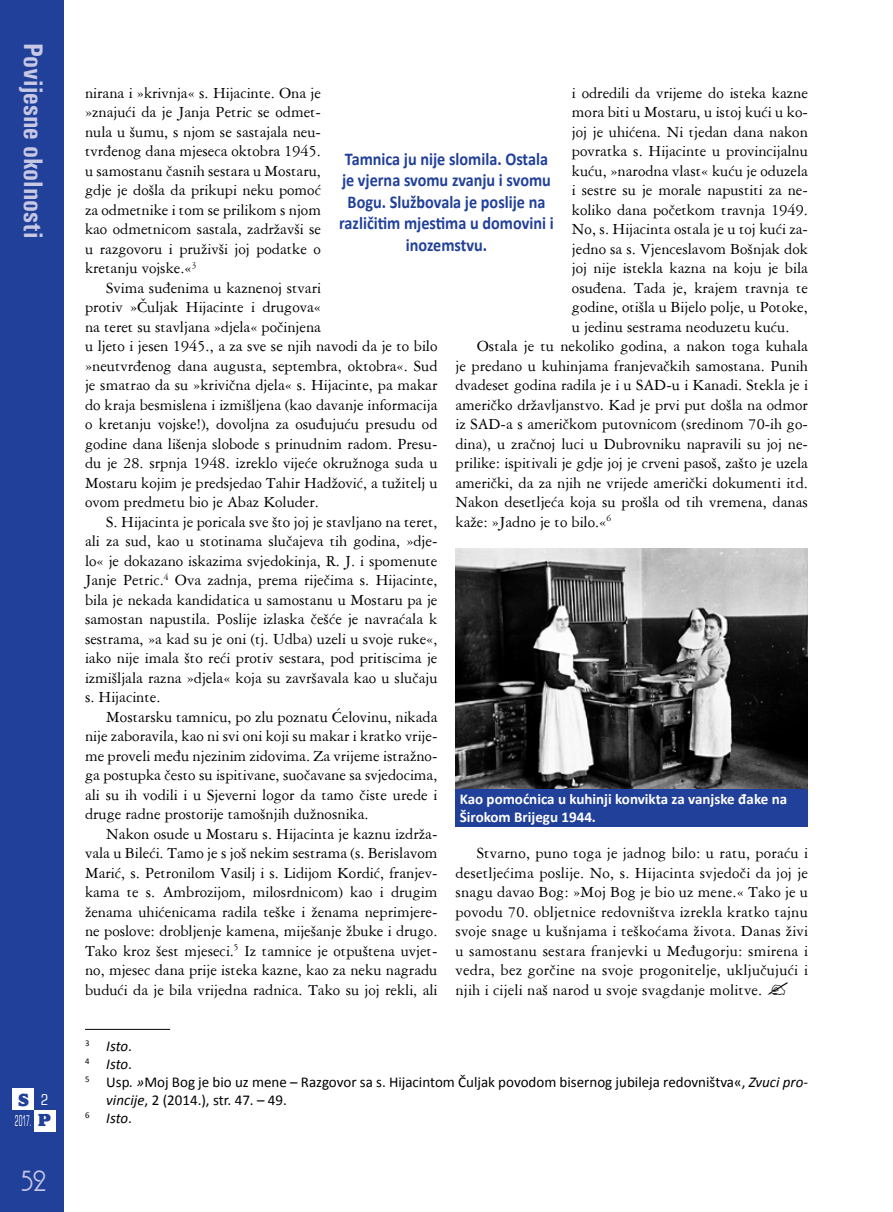
<style>
.page{position:relative;width:893px;height:1212px;background:#fff}
.page>*{position:absolute;margin:0;border:0;box-sizing:border-box;transform-origin:0 0}
.t1{font:700 condensed 27px "Univers";color:#c7c8e4}
.t2{font:27px "Andes";color:#c7c8e4}
.t3{font:700 18px/21.6px "Calibri";color:#21409a;text-align:center;scale:.9 1}
.t4{font:800 18px "Alfredo";color:#21409a}
.t5{font:16.5px/19.5px "American Garamond BT";color:#000;text-align:justify}
.t6{font:15px "Calibri";color:#000}
.t7{font:700 15px/18px "Calibri";color:#fff}
.t8{font:italic 15px "Calibri";letter-spacing:-.01em;color:#000}
.t9{font:condensed 15px "Square 721 BT";color:#fff;scale:.5 1}
.t10{font:condensed 15px "Square 721 BT";color:#fff}
.s1{font-family:"Alfredo";font-weight:800;font-stretch:normal;font-size:18px;color:#21409a}
.s2{font-style:normal}
.s3{font-style:italic}
</style>
<div class="page">
<div style="left:0;top:0;width:64px;height:1212px;background:#21409a"></div>
<div style="left:13px;top:1089px;width:21px;height:21px;background:#fff"></div>
<div style="left:34px;top:1110px;width:21px;height:21px;background:#fff"></div>
<hr style="left:85px;top:1029px;width:85px;height:1px;background:#000">
<div style="left:455px;top:788px;width:353px;height:38px;background:#21409a"></div>
<img style="left:455px;top:549px;width:353px;height:239px">
<h1 class="t1" style="left:50px;top:43px;width:197px;rotate:90deg">Povijesne okolnosti</h1>
<p class="t4" style="left:18px;top:1090px;width:12px">S</p>
<p class="t9" style="left:15px;top:1112px;width:73px">2017. <span class="s1">p</span></p>
<p class="t10" style="left:41px;top:1090px;width:9px">2</p>
<h1 class="t2" style="left:21px;top:1169px;width:26px">52</h1>
<p class="t5" style="left:85px;top:82px;width:237px">nirana i »krivnja« s. Hijacinte. Ona je »znajući da je Janja Petric se odmet&shy;nula u šumu, s njom se sastajala neu&shy;tvrđenog dana mjeseca oktobra 1945. u samostanu časnih sestara u Mostaru, gdje je došla da prikupi neku pomoć za odmetnike i tom se prilikom s njom kao odmetnicom sastala, zadržavši se u razgovoru i pruživši joj podatke o kretanju vojske.«<sup>3</sup></p>
<p class="t5" style="left:85px;top:277px;width:354px;text-align:left;text-indent:21px">Svima suđenima u kaznenoj stvari<br>protiv »Čuljak Hijacinte i drugova«<br>na teret su stavljana »djela« počinjena<br>u ljeto i jesen 1945., a za sve se njih navodi da je to bilo »neutvrđenog dana augusta, septembra, oktobra«. Sud je smatrao da su »krivična djela« s. Hijacinte, pa makar do kraja besmislena i izmišljena (kao davanje informacija o kretanju vojske!), dovoljna za osuđujuću presudu od godine dana lišenja slobode s prinudnim radom. Presu&shy;du je 28. srpnja 1948. izreklo vijeće okružnoga suda u Mostaru kojim je predsjedao Tahir Hadžović, a tužitelj u ovom predmetu bio je Abaz Koluder.</p>
<p class="t5" style="left:85px;top:512px;width:354px;text-indent:21px">S. Hijacinta je poricala sve što joj je stavljano na teret, ali za sud, kao u stotinama slučajeva tih godina, »dje&shy;lo« je dokazano iskazima svjedokinja, R. J. i spomenute Janje Petric.<sup>4</sup> Ova zadnja, prema riječima s. Hijacinte, bila je nekada kandidatica u samostanu u Mostaru pa je samostan napustila. Poslije izlaska češće je navraćala k sestrama, »a kad su je oni (tj. Udba) uzeli u svoje ruke«, iako nije imala što reći protiv sestara, pod pritiscima je izmišljala razna »djela« koja su završavala kao u slučaju s. Hijacinte.</p>
<p class="t5" style="left:85px;top:706px;width:354px;text-indent:21px">Mostarsku tamnicu, po zlu poznatu Ćelovinu, nikada nije zaboravila, kao ni svi oni koji su makar i kratko vrije&shy;me proveli među njezinim zidovima. Za vrijeme istražno&shy;ga postupka često su ispitivane, suočavane sa svjedocima, ali su ih vodili i u Sjeverni logor da tamo čiste urede i druge radne prostorije tamošnjih dužnosnika.</p>
<p class="t5" style="left:85px;top:824px;width:354px;text-indent:21px">Nakon osude u Mostaru s. Hijacinta je kaznu izdrža&shy;vala u Bileći. Tamo je s još nekim sestrama (s. Berislavom Marić, s. Petronilom Vasilj i s. Lidijom Kordić, franjev&shy;kama te s. Ambrozijom, milosrdnicom) kao i drugim ženama uhićenicama radila teške i ženama neprimjere&shy;ne poslove: drobljenje kamena, miješanje žbuke i drugo.<br>Tako kroz šest mjeseci.<sup>5</sup> Iz tamnice je otpuštena uvjet&shy;no, mjesec dana prije isteka kazne, kao za neku nagradu budući da je bila vrijedna radnica. Tako su joj rekli, ali</p>
<p class="t5" style="left:572px;top:82px;width:237px">i odredili da vrijeme do isteka kazne</p>
<p class="t5" style="left:572px;top:102px;width:237px">mora biti u Mostaru, u istoj kući u ko-</p>
<p class="t5" style="left:572px;top:121px;width:237px">joj je uhićena. Ni tjedan dana nakon</p>
<p class="t5" style="left:572px;top:141px;width:237px">povratka s. Hijacinte u provincijalnu</p>
<p class="t5" style="left:572px;top:160px;width:237px">kuću, »narodna vlast« kuću je oduzela</p>
<p class="t5" style="left:572px;top:180px;width:237px">i sestre su je morale napustiti za ne-</p>
<p class="t5" style="left:572px;top:199px;width:237px">koliko dana početkom travnja 1949.</p>
<p class="t5" style="left:572px;top:219px;width:237px">No, s. Hijacinta ostala je u toj kući za-</p>
<p class="t5" style="left:572px;top:238px;width:237px">jedno sa s. Vjenceslavom Bošnjak dok</p>
<p class="t5" style="left:572px;top:258px;width:237px">joj nije istekla kazna na koju je bila</p>
<p class="t5" style="left:572px;top:278px;width:237px">osuđena. Tada je, krajem travnja te</p>
<p class="t5" style="left:572px;top:297px;width:237px">godine, otišla u Bijelo polje, u Potoke,</p>
<p class="t5" style="left:572px;top:317px;width:219px">u jedinu sestrama neoduzetu kuću.</p>
<p class="t5" style="left:477px;top:336px;width:333px">Ostala je tu nekoliko godina, a nakon toga kuhala</p>
<p class="t5" style="left:455px;top:356px;width:354px">je predano u kuhinjama franjevačkih samostana. Punih</p>
<p class="t5" style="left:455px;top:375px;width:354px">dvadeset godina radila je i u SAD-u i Kanadi. Stekla je i</p>
<p class="t5" style="left:455px;top:395px;width:354px">američko državljanstvo. Kad je prvi put došla na odmor</p>
<p class="t5" style="left:455px;top:414px;width:354px">iz SAD-a s američkom putovnicom (sredinom 70-ih go-</p>
<p class="t5" style="left:455px;top:434px;width:354px">dina), u zračnoj luci u Dubrovniku napravili su joj ne-</p>
<p class="t5" style="left:455px;top:453px;width:354px">prilike: ispitivali je gdje joj je crveni pasoš, zašto je uzela</p>
<p class="t5" style="left:455px;top:473px;width:354px">američki, da za njih ne vrijede američki dokumenti itd.</p>
<p class="t5" style="left:455px;top:492px;width:354px">Nakon desetljeća koja su prošla od tih vremena, danas</p>
<p class="t5" style="left:455px;top:512px;width:157px">kaže: »Jadno je to bilo.«<sup>6</sup></p>
<p class="t3" style="left:339px;top:147px;width:240px">Tamnica ju nije slomila. Ostala je vjerna svomu zvanju i svomu<br>Bogu. Službovala je poslije na različitim mjestima u domovini i inozemstvu.</p>
<p class="t7" style="left:460px;top:789px;width:329px">Kao pomoćnica u kuhinji konvikta za vanjske đake na<br>Širokom Brijegu 1944.</p>
<p class="t5" style="left:455px;top:843px;width:354px;text-indent:21px">Stvarno, puno toga je jadnog bilo: u ratu, poraću i desetljećima poslije. No, s. Hijacinta svjedoči da joj je snagu davao Bog: »Moj Bog je bio uz mene.« Tako je u povodu 70. obljetnice redovništva izrekla kratko tajnu svoje snage u kušnjama i teškoćama života. Danas živi u samostanu sestara franjevki u Međugorju: smirena i vedra, bez gorčine na svoje progonitelje, uključujući i njih i cijeli naš narod u svoje svagdanje molitve.</p>
<p class="t8" style="left:85px;top:1037px;width:49px"><sup>3</sup> Isto<span class="s2">.</span></p>
<p class="t8" style="left:85px;top:1055px;width:49px"><sup>4</sup> Isto<span class="s2">.</span></p>
<p class="t6" style="left:85px;top:1073px;width:724px"><sup>5</sup> Usp<span class="s3">. »</span>Moj Bog je bio uz mene – Razgovor sa s. Hijacintom Čuljak povodom bisernog jubileja redovništva«, <span class="s3">Zvuci pro-</span></p>
<p class="t6" style="left:106px;top:1091px;width:182px"><span class="s3">vincije</span>, 2 (2014.), str. 47. – 49.</p>
<p class="t8" style="left:85px;top:1109px;width:49px"><sup>6</sup> Isto<span class="s2">.</span></p>
</div>
